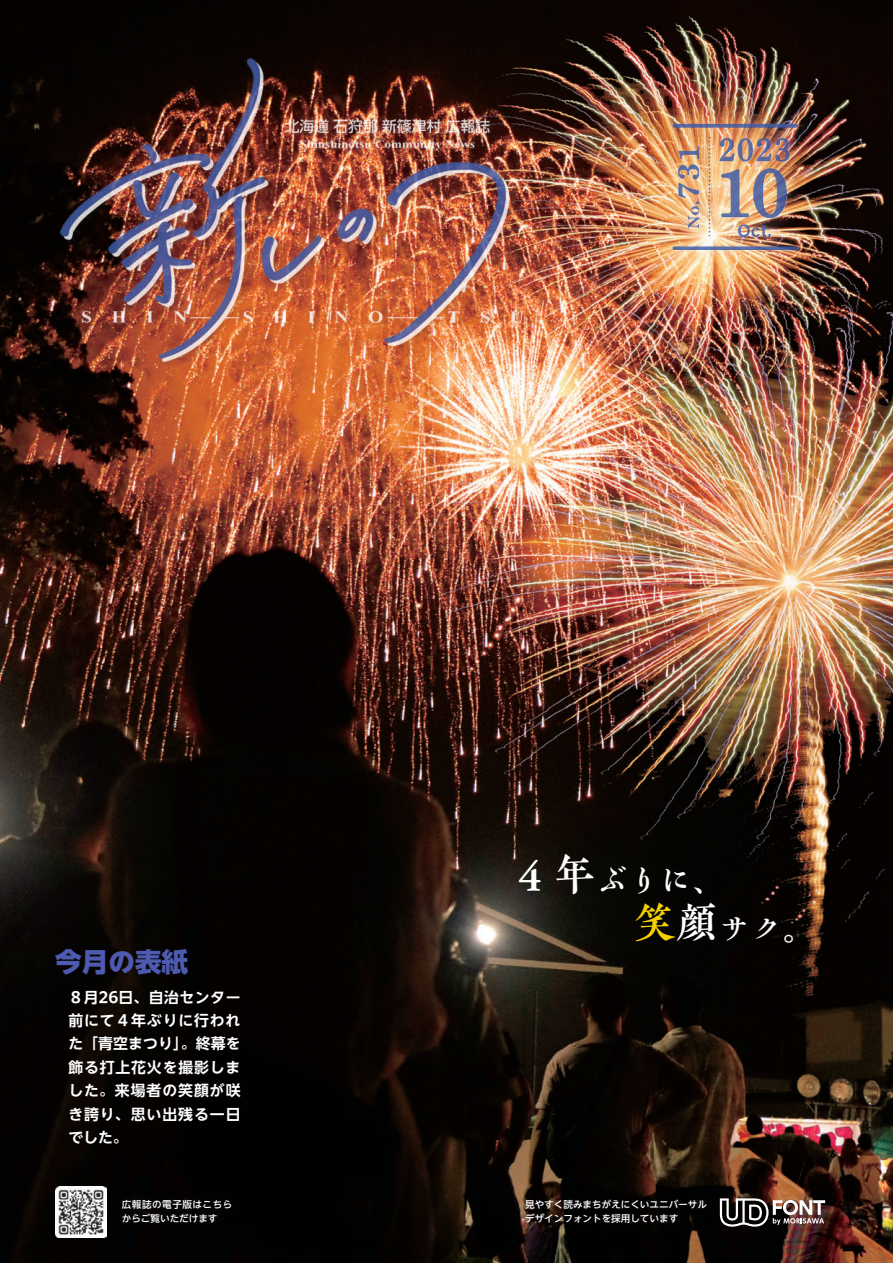
<style>
.page{position:relative;width:893px;height:1263px;background:#fff}
.page>*{position:absolute;margin:0;border:0;box-sizing:border-box;transform-origin:0 0}
.t1{font:700 42.45px "P Kiza Kinryou Std N";color:#fff}
.t2{font:700 31.95px "P Kiza Kinryou Std N";color:#fff}
.t3{font:800 26.55px "PUD Shin Go NT Pr 6 N";color:#4d5aaf}
.t4{font:700 14.85px/23.4px "PUD Shin Go NT Pr 6 N De";letter-spacing:.055em;color:#fff;text-align:justify}
.t5{font:500 9.6px/13.8px "PUD Shin Go NT Pr 6 N";color:#fff}
.t6{font:500 9.6px/13.8px "PUD Shin Go NT Pr 6 N";letter-spacing:.055em;color:#fff}
.s1{font-size:47.85px}
.s2{font-size:42.45px}
.s3{color:#f5d100}
.s4{font-size:31.95px}
</style>
<div class="page">
<img style="left:0;top:0;width:893px;height:1263px">
<div style="left:56px;top:54px;width:476px;height:317px;background:#231f20;opacity:.2"></div>
<img style="left:53px;top:49px;width:495px;height:315px">
<div style="left:651px;top:101px;width:169px;height:171px;background:#fff;opacity:.2"></div>
<img style="left:672px;top:123px;width:127px;height:128px">
<img style="left:55px;top:1186px;width:52px;height:51px">
<img style="left:720px;top:1198px;width:105px;height:29px">
<div style="left:521px;top:1195px;width:190px;height:32px;background:#231f20;opacity:.5"></div>
<div style="left:114px;top:1191px;width:126px;height:41px;background:#030303"></div>
<h3 class="t3" style="left:55px;top:948px;width:134px">今月の表紙</h3>
<p class="t4" style="left:68px;top:986px;width:174px">８月26日、自治センター前にて４年ぶりに行われた「青空まつり」。終幕を飾る打上花火を撮影しました。来場者の笑顔が咲き誇り、思い出残る一日でした。</p>
<p class="t6" style="left:122px;top:1198px;width:112px">広報誌の電子版はこちらからご覧いただけます</p>
<h2 class="t2" style="left:506px;top:859px;width:219px"><span class="s1">４</span><span class="s2">年</span>ぶりに、</h2>
<h1 class="t1" style="left:506px;top:893px;width:310px">　　　<span class="s3">笑</span>顔<span class="s4">サク。</span></h1>
<p class="t5" style="left:525px;top:1198px;width:183px">見やすく読みまちがえにくいユニバーサルデザインフォントを採用しています</p>
</div>
